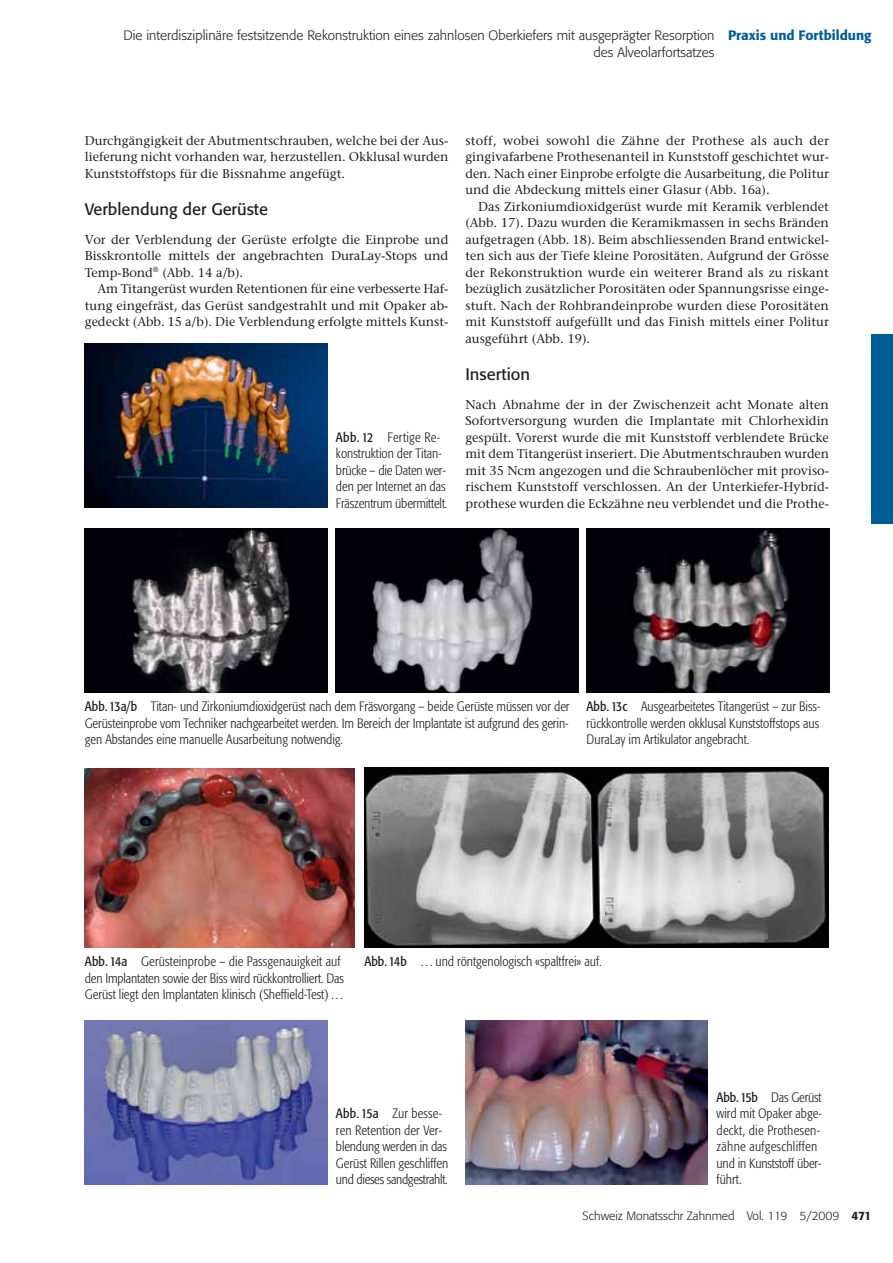
<style>
.page{position:relative;width:893px;height:1263px;background:#fff}
.page>*{position:absolute;margin:0;border:0;box-sizing:border-box;transform-origin:0 0}
.t1{font:16.5px "Formata";color:#231f20}
.t2{font:300 condensed 13.5px/16.5px "Formata";color:#231f20}
.t3{font:300 13.5px/16.5px "Formata";color:#231f20}
.t4{font:12.75px/16.5px "Stone Serif";color:#231f20;text-align:justify}
.t5{font:300 12px "Formata";color:#231f20}
.s1{font-weight:500;color:#005e96}
.s2{font-weight:400}
.s3{font-weight:500}
</style>
<div class="page">
<div style="left:871px;top:335px;width:22px;height:189px;background:#005e96"></div>
<img style="left:85px;top:344px;width:242px;height:164px">
<img style="left:85px;top:529px;width:242px;height:164px">
<img style="left:336px;top:529px;width:242px;height:164px">
<img style="left:587px;top:529px;width:242px;height:164px">
<img style="left:85px;top:768px;width:269px;height:180px">
<img style="left:364px;top:768px;width:465px;height:180px">
<img style="left:465px;top:1020px;width:243px;height:164px">
<img style="left:85px;top:1020px;width:242px;height:164px">
<p class="t3" style="left:594px;top:28px;width:279px;text-indent:-470px">Die interdisziplinäre festsitzende Rekonstruktion eines zahnlosen Oberkiefers mit ausgeprägter Resorption <span class="s1">Praxis und Fortbildung </span>des Alveolarfortsatzes</p>
<p class="t4" style="left:85px;top:133px;width:365px">Durchgängigkeit der Abutmentschrauben, welche bei der Aus&shy;lieferung nicht vorhanden war, herzustellen. Okklusal wurden Kunststoffstops für die Bissnahme angefügt.</p>
<p class="t1" style="left:85px;top:202px;width:185px">Verblendung der Gerüste</p>
<p class="t4" style="left:85px;top:232px;width:365px">Vor der Verblendung der Gerüste erfolgte die Einprobe und Bisskrontolle mittels der angebrachten DuraLay-Stops und Temp-Bond<sup>®</sup> (Abb. 14 a/b).</p>
<p class="t4" style="left:85px;top:282px;width:365px;text-indent:13px">Am Titangerüst wurden Retentionen für eine verbesserte Haf&shy;tung eingefräst, das Gerüst sandgestrahlt und mit Opaker ab&shy;gedeckt (Abb. 15 a/b). Die Verblendung erfolgte mittels Kunst-</p>
<p class="t2" style="left:336px;top:430px;width:113px"><span class="s2">Abb. 12</span> Fertige Re&shy;konstruktion der Titan&shy;brücke – die Daten wer&shy;den per Internet an das<br>Fräszentrum übermittelt.</p>
<p class="t4" style="left:465px;top:133px;width:365px">stoff, wobei sowohl die Zähne der Prothese als auch der gingivafarbene Prothesenanteil in Kunststoff geschichtet wur&shy;den. Nach einer Einprobe erfolgte die Ausarbeitung, die Politur und die Abdeckung mittels einer Glasur (Abb. 16a).</p>
<p class="t4" style="left:465px;top:199px;width:365px;text-indent:13px">Das Zirkoniumdioxidgerüst wurde mit Keramik verblendet (Abb. 17). Dazu wurden die Keramikmassen in sechs Bränden aufgetragen (Abb. 18). Beim abschliessenden Brand entwickel&shy;ten sich aus der Tiefe kleine Porositäten. Aufgrund der Grösse der Rekonstruktion wurde ein weiterer Brand als zu riskant bezüglich zusätzlicher Porositäten oder Spannungsrisse einge&shy;stuft. Nach der Rohbrandeinprobe wurden diese Porositäten mit Kunststoff aufgefüllt und das Finish mittels einer Politur ausgeführt (Abb. 19).</p>
<p class="t1" style="left:465px;top:367px;width:66px">Insertion</p>
<p class="t4" style="left:465px;top:397px;width:365px">Nach Abnahme der in der Zwischenzeit acht Monate alten Sofortversorgung wurden die Implantate mit Chlorhexidin gespült. Vorerst wurde die mit Kunststoff verblendete Brücke mit dem Titangerüst inseriert. Die Abutmentschrauben wurden mit 35 Ncm angezogen und die Schraubenlöcher mit proviso&shy;rischem Kunststoff verschlossen. An der Unterkiefer-Hybrid&shy;prothese wurden die Eckzähne neu verblendet und die Prothe-</p>
<p class="t2" style="left:85px;top:699px;width:486px;text-align:justify"><span class="s2">Abb. 13a/b</span> Titan- und Zirkoniumdioxidgerüst nach dem Fräsvorgang – beide Gerüste müssen vor der Gerüsteinprobe vom Techniker nachgearbeitet werden. Im Bereich der Implantate ist aufgrund des gerin&shy;gen Abstandes eine manuelle Ausarbeitung notwendig.</p>
<p class="t2" style="left:587px;top:699px;width:235px;text-align:justify"><span class="s2">Abb. 13c</span> Ausgearbeitetes Titangerüst – zur Biss&shy;rückkontrolle werden okklusal Kunststoffstops aus DuraLay im Artikulator angebracht.</p>
<p class="t2" style="left:85px;top:954px;width:257px"><span class="s2">Abb. 14a</span> Gerüsteinprobe – die Passgenauigkeit auf</p>
<p class="t2" style="left:364px;top:954px;width:239px"><span class="s2">Abb. 14b</span> … und röntgenologisch «spaltfrei» auf.</p>
<p class="t2" style="left:85px;top:971px;width:261px">den Implantaten sowie der Biss wird rückkontrolliert. Das<br>Gerüst liegt den Implantaten klinisch (Sheffield-Test) …</p>
<p class="t2" style="left:336px;top:1106px;width:114px"><span class="s2">Abb. 15a</span> Zur besse&shy;ren Retention der Ver&shy;blendung werden in das<br>Gerüst Rillen geschliffen und dieses sandgestrahlt.</p>
<p class="t2" style="left:717px;top:1089px;width:107px"><span class="s2">Abb. 15b</span> Das Gerüst wird mit Opaker abge&shy;deckt, die Prothesen&shy;zähne aufgeschliffen und in Kunststoff über&shy;führt.</p>
<p class="t5" style="left:583px;top:1211px;width:290px">Schweiz Monatsschr Zahnmed Vol. 119 5/2009 <span class="s3">471</span></p>
</div>
